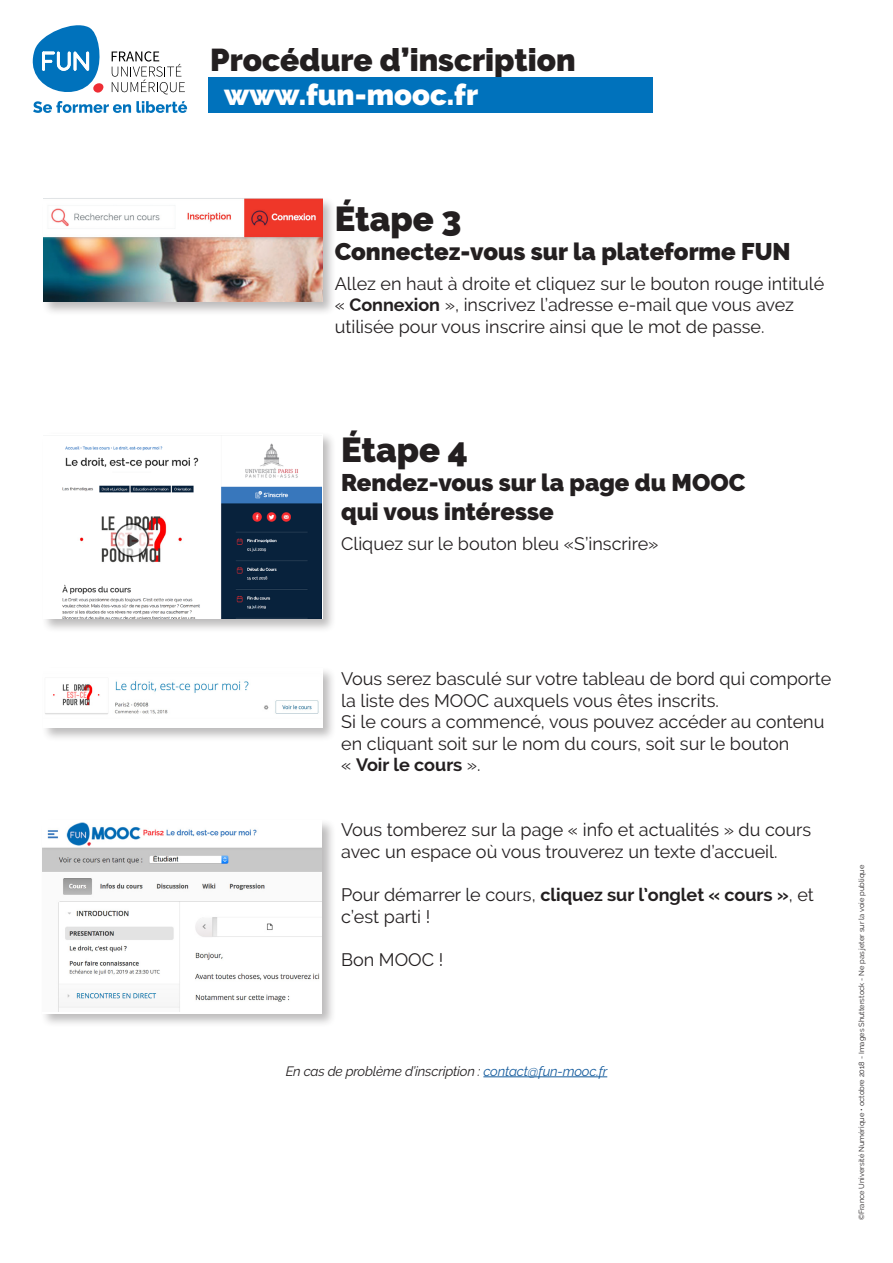
<style>
.page{position:relative;width:893px;height:1263px;background:#fff}
.page>*{position:absolute;margin:0;border:0;box-sizing:border-box;transform-origin:0 0}
.t1{font:900 34.5px "Raleway";color:#231f20}
.t2{font:900 31.5px "Raleway";color:#231f20}
.t3{font:900 29.25px "Raleway";color:#fff}
.t4{font:900 24px/28.8px "Raleway";color:#231f20}
.t5{font:18px/21.6px "Raleway";color:#231f20}
.t6{font:italic 13.5px "Raleway";letter-spacing:-.015em;color:#231f20}
.t7{font:7.5px "Raleway";color:#231f20}
.s1{font-weight:700}
.s2{color:#175d9e}
</style>
<div class="page">
<div style="left:41px;top:196px;width:296px;height:120px;background:#231f20;opacity:.3"></div>
<img style="left:43px;top:198px;width:279px;height:104px">
<div style="left:41px;top:431px;width:296px;height:202px;background:#231f20;opacity:.3"></div>
<img style="left:43px;top:436px;width:279px;height:183px">
<div style="left:41px;top:666px;width:296px;height:76px;background:#231f20;opacity:.3"></div>
<div style="left:43px;top:668px;width:279px;height:59px;background:#fff"></div>
<img style="left:45px;top:681px;width:274px;height:34px">
<div style="left:40px;top:818px;width:296px;height:210px;background:#231f20;opacity:.3"></div>
<div style="left:43px;top:821px;width:279px;height:193px;background:#fff"></div>
<img style="left:43px;top:823px;width:279px;height:189px">
<div style="left:208px;top:78px;width:445px;height:35px;background:#0072bc"></div>
<hr style="left:483px;top:1076px;width:124px;height:1px;background:#175d9e">
<svg style="left:32px;top:25px;width:155px;height:88px"></svg>
<h2 class="t2" style="left:210px;top:42px;width:367px">Procédure d’inscription</h2>
<h3 class="t3" style="left:224px;top:78px;width:255px">www.fun-mooc.fr</h3>
<h1 class="t1" style="left:335px;top:199px;width:128px">Étape 3</h1>
<h3 class="t4" style="left:335px;top:237px;width:457px">Connectez-vous sur la plateforme FUN</h3>
<p class="t5" style="left:335px;top:273px;width:491px">Allez en haut à droite et cliquez sur le bouton rouge intitulé « <span class="s1">Connexion</span> », inscrivez l’adresse e-mail que vous avez utilisée pour vous inscrire ainsi que le mot de passe.</p>
<h1 class="t1" style="left:341px;top:430px;width:128px">Étape 4</h1>
<h3 class="t4" style="left:341px;top:468px;width:406px">Rendez-vous sur la page du MOOC qui vous intéresse</h3>
<p class="t5" style="left:341px;top:532px;width:319px">Cliquez sur le bouton bleu «S’inscrire»</p>
<p class="t5" style="left:341px;top:668px;width:492px">Vous serez basculé sur votre tableau de bord qui comporte la liste des MOOC auxquels vous êtes inscrits.<br>Si le cours a commencé, vous pouvez accéder au contenu en cliquant soit sur le nom du cours, soit sur le bouton<br>« <span class="s1">Voir le cours</span> ».</p>
<p class="t5" style="left:341px;top:819px;width:472px">Vous tomberez sur la page « info et actualités » du cours avec un espace où vous trouverez un texte d’accueil.</p>
<p class="t5" style="left:341px;top:884px;width:474px">Pour démarrer le cours, <span class="s1">cliquez sur l’onglet « cours »</span>, et c’est parti !</p>
<p class="t5" style="left:341px;top:948px;width:104px">Bon MOOC !</p>
<p class="t6" style="left:286px;top:1063px;width:323px">En cas de problème d’inscription : <span class="s2">contact@fun-mooc.fr</span></p>
<p class="t7" style="left:857px;top:1220px;width:357px;rotate:-90deg">©France Université Numérique • octobre 2018 - Images Shutterstock - Ne pas jeter sur la voie publique</p>
</div>
